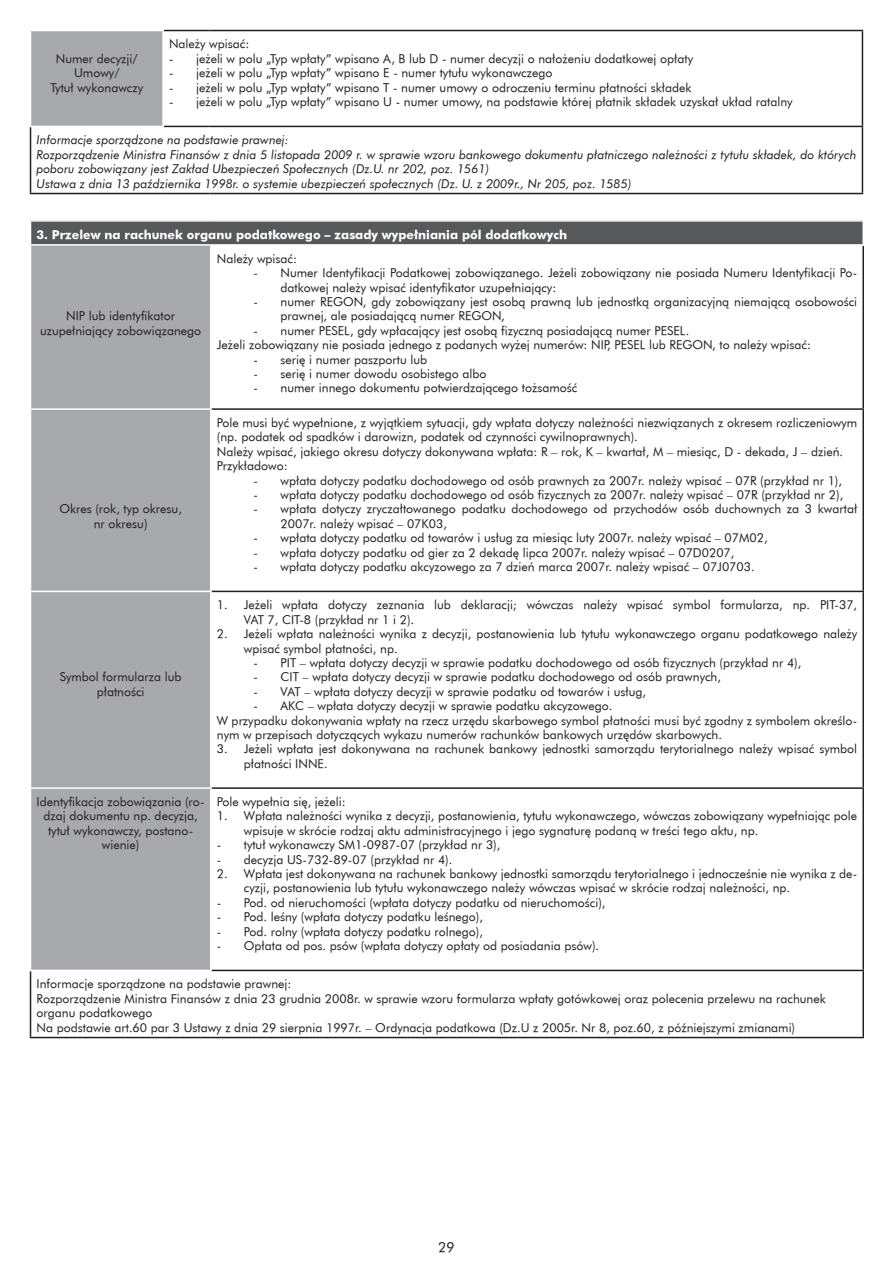
<style>
.page{position:relative;width:893px;height:1263px;background:#fff}
.page>*{position:absolute;margin:0;border:0;box-sizing:border-box;transform-origin:0 0}
.t1{font:13.5px "Futura PL";color:#231f20}
.t2{font:12px/14.4px "Futura PL";color:#231f20}
.t3{font:italic 12px/14.4px "Futura PL Regular";color:#231f20}
.t4{font:12px "Futura PL Bold";color:#fff}
</style>
<div class="page">
<div style="left:31px;top:31px;width:132px;height:95px;background:#a8a9ad"></div>
<hr style="left:30px;top:127px;width:1px;height:66px;background:#231f20">
<hr style="left:862px;top:127px;width:1px;height:66px;background:#231f20">
<hr style="left:30px;top:193px;width:133px;height:1px;background:#231f20">
<hr style="left:163px;top:193px;width:46px;height:1px;background:#231f20">
<hr style="left:209px;top:193px;width:174px;height:1px;background:#231f20">
<hr style="left:383px;top:193px;width:480px;height:1px;background:#231f20">
<hr style="left:164px;top:30px;width:45px;height:1px;background:#231f20">
<hr style="left:209px;top:30px;width:174px;height:1px;background:#231f20">
<hr style="left:383px;top:30px;width:480px;height:1px;background:#231f20">
<hr style="left:164px;top:126px;width:45px;height:1px;background:#231f20">
<hr style="left:209px;top:126px;width:174px;height:1px;background:#231f20">
<hr style="left:383px;top:126px;width:480px;height:1px;background:#231f20">
<hr style="left:162px;top:31px;width:2px;height:95px;background:#fff">
<hr style="left:862px;top:31px;width:1px;height:95px;background:#231f20">
<div style="left:31px;top:221px;width:832px;height:24px;background:#57585a"></div>
<div style="left:31px;top:246px;width:179px;height:724px;background:#a8a9ad"></div>
<hr style="left:862px;top:246px;width:2px;height:162px;background:#231f20">
<hr style="left:212px;top:408px;width:652px;height:2px;background:#231f20">
<hr style="left:862px;top:410px;width:2px;height:181px;background:#231f20">
<hr style="left:212px;top:591px;width:652px;height:1px;background:#231f20">
<hr style="left:862px;top:592px;width:2px;height:195px;background:#231f20">
<hr style="left:212px;top:787px;width:652px;height:2px;background:#231f20">
<hr style="left:862px;top:789px;width:2px;height:181px;background:#231f20">
<hr style="left:30px;top:971px;width:1px;height:66px;background:#231f20">
<hr style="left:212px;top:970px;width:652px;height:1px;background:#231f20">
<hr style="left:862px;top:971px;width:2px;height:66px;background:#231f20">
<hr style="left:30px;top:1037px;width:181px;height:1px;background:#231f20">
<hr style="left:211px;top:1037px;width:653px;height:1px;background:#231f20">
<hr style="left:30px;top:408px;width:182px;height:2px;background:#fff">
<hr style="left:30px;top:591px;width:182px;height:1px;background:#fff">
<hr style="left:30px;top:787px;width:182px;height:2px;background:#fff">
<hr style="left:30px;top:220px;width:181px;height:2px;background:#fff">
<hr style="left:211px;top:220px;width:653px;height:2px;background:#fff">
<hr style="left:862px;top:222px;width:2px;height:22px;background:#fff">
<hr style="left:30px;top:244px;width:181px;height:2px;background:#fff">
<hr style="left:211px;top:244px;width:653px;height:2px;background:#fff">
<p class="t2" style="left:169px;top:37px;width:82px">Należy wpisać:</p>
<p class="t2" style="left:169px;top:51px;width:525px">- jeżeli w polu „Typ wpłaty” wpisano A, B lub D - numer decyzji o nałożeniu dodatkowej opłaty</p>
<p class="t2" style="left:169px;top:66px;width:385px">- jeżeli w polu „Typ wpłaty” wpisano E - numer tytułu wykonawczego</p>
<p class="t2" style="left:169px;top:80px;width:524px">- jeżeli w polu „Typ wpłaty” wpisano T - numer umowy o odroczeniu terminu płatności składek</p>
<p class="t2" style="left:169px;top:94px;width:625px">- jeżeli w polu „Typ wpłaty” wpisano U - numer umowy, na podstawie której płatnik składek uzyskał układ ratalny</p>
<p class="t3" style="left:37px;top:133px;width:821px">Informacje sporządzone na podstawie prawnej:<br>Rozporządzenie Ministra Finansów z dnia 5 listopada 2009 r. w sprawie wzoru bankowego dokumentu płatniczego należności z tytułu składek, do których poboru zobowiązany jest Zakład Ubezpieczeń Społecznych (Dz.U. nr 202, poz. 1561)<br>Ustawa z dnia 13 października 1998r. o systemie ubezpieczeń społecznych (Dz. U. z 2009r., Nr 205, poz. 1585)</p>
<p class="t4" style="left:37px;top:227px;width:532px">3. Przelew na rachunek organu podatkowego – zasady wypełniania pól dodatkowych</p>
<p class="t2" style="left:50px;top:51px;width:94px;text-align:center">Numer decyzji/<br>Umowy/<br>Tytuł wykonawczy</p>
<p class="t2" style="left:40px;top:309px;width:163px;text-align:center">NIP lub identyfikator uzupełniający zobowiązanego</p>
<p class="t2" style="left:59px;top:502px;width:124px;text-align:center">Okres (rok, typ okresu, nr okresu)</p>
<p class="t2" style="left:60px;top:670px;width:123px;text-align:center">Symbol formularza lub płatności</p>
<p class="t2" style="left:217px;top:251px;width:82px">Należy wpisać:</p>
<p class="t2" style="left:281px;top:265px;width:578px;text-indent:-27px">- Numer Identyfikacji Podatkowej zobowiązanego. Jeżeli zobowiązany nie posiada Numeru Identyfikacji Po&shy;datkowej należy wpisać identyfikator uzupełniający:</p>
<p class="t2" style="left:281px;top:294px;width:578px;text-indent:-27px">- numer REGON, gdy zobowiązany jest osobą prawną lub jednostką organizacyjną niemającą osobowości prawnej, ale posiadającą numer REGON,</p>
<p class="t2" style="left:217px;top:323px;width:596px;text-indent:37px">- numer PESEL, gdy wpłacający jest osobą fizyczną posiadającą numer PESEL.<br>Jeżeli zobowiązany nie posiada jednego z podanych wyżej numerów: NIP, PESEL lub REGON, to należy wpisać:</p>
<p class="t2" style="left:254px;top:352px;width:175px">- serię i numer paszportu lub</p>
<p class="t2" style="left:254px;top:366px;width:234px">- serię i numer dowodu osobistego albo</p>
<p class="t2" style="left:254px;top:381px;width:325px">- numer innego dokumentu potwierdzającego tożsamość</p>
<p class="t2" style="left:217px;top:415px;width:642px">Pole musi być wypełnione, z wyjątkiem sytuacji, gdy wpłata dotyczy należności niezwiązanych z okresem rozliczeniowym (np. podatek od spadków i darowizn, podatek od czynności cywilnoprawnych).<br>Należy wpisać, jakiego okresu dotyczy dokonywana wpłata: R – rok, K – kwartał, M – miesiąc, D - dekada, J – dzień.<br>Przykładowo:</p>
<p class="t2" style="left:254px;top:473px;width:590px">- wpłata dotyczy podatku dochodowego od osób prawnych za 2007r. należy wpisać – 07R (przykład nr 1),</p>
<p class="t2" style="left:254px;top:487px;width:591px">- wpłata dotyczy podatku dochodowego od osób fizycznych za 2007r. należy wpisać – 07R (przykład nr 2),</p>
<p class="t2" style="left:281px;top:502px;width:578px;text-indent:-27px">- wpłata dotyczy zryczałtowanego podatku dochodowego od przychodów osób duchownych za 3 kwartał<br>2007r. należy wpisać – 07K03,</p>
<p class="t2" style="left:254px;top:530px;width:515px">- wpłata dotyczy podatku od towarów i usług za miesiąc luty 2007r. należy wpisać – 07M02,</p>
<p class="t2" style="left:254px;top:545px;width:482px">- wpłata dotyczy podatku od gier za 2 dekadę lipca 2007r. należy wpisać – 07D0207,</p>
<p class="t2" style="left:254px;top:559px;width:503px">- wpłata dotyczy podatku akcyzowego za 7 dzień marca 2007r. należy wpisać – 07J0703.</p>
<p class="t2" style="left:244px;top:598px;width:615px;text-indent:-27px">1. Jeżeli wpłata dotyczy zeznania lub deklaracji; wówczas należy wpisać symbol formularza, np. PIT-37,<br>VAT 7, CIT-8 (przykład nr 1 i 2).</p>
<p class="t2" style="left:244px;top:626px;width:615px;text-indent:-27px">2. Jeżeli wpłata należności wynika z decyzji, postanowienia lub tytułu wykonawczego organu podatkowego należy wpisać symbol płatności, np.</p>
<p class="t2" style="left:254px;top:655px;width:549px">- PIT – wpłata dotyczy decyzji w sprawie podatku dochodowego od osób fizycznych (przykład nr 4),</p>
<p class="t2" style="left:254px;top:670px;width:469px">- CIT – wpłata dotyczy decyzji w sprawie podatku dochodowego od osób prawnych,</p>
<p class="t2" style="left:254px;top:684px;width:394px">- VAT – wpłata dotyczy decyzji w sprawie podatku od towarów i usług,</p>
<p class="t2" style="left:217px;top:698px;width:642px;text-indent:37px">- AKC – wpłata dotyczy decyzji w sprawie podatku akcyzowego.<br>W przypadku dokonywania wpłaty na rzecz urzędu skarbowego symbol płatności musi być zgodny z symbolem określo&shy;nym w przepisach dotyczących wykazu numerów rachunków bankowych urzędów skarbowych.</p>
<p class="t2" style="left:244px;top:742px;width:615px;text-indent:-27px">3. Jeżeli wpłata jest dokonywana na rachunek bankowy jednostki samorządu terytorialnego należy wpisać symbol płatności INNE.</p>
<p class="t2" style="left:37px;top:794px;width:170px;text-align:center">Identyfikacja zobowiązania (ro&shy;dzaj dokumentu np. decyzja, tytuł wykonawczy, postano&shy;wienie)</p>
<p class="t2" style="left:217px;top:794px;width:130px">Pole wypełnia się, jeżeli:</p>
<p class="t2" style="left:244px;top:809px;width:615px;text-indent:-27px">1. Wpłata należności wynika z decyzji, postanowienia, tytułu wykonawczego, wówczas zobowiązany wypełniając pole wpisuje w skrócie rodzaj aktu administracyjnego i jego sygnaturę podaną w treści tego aktu, np.</p>
<p class="t2" style="left:217px;top:837px;width:285px">- tytuł wykonawczy SM1-0987-07 (przykład nr 3),</p>
<p class="t2" style="left:217px;top:852px;width:237px">- decyzja US-732-89-07 (przykład nr 4).</p>
<p class="t2" style="left:244px;top:866px;width:615px;text-indent:-27px">2. Wpłata jest dokonywana na rachunek bankowy jednostki samorządu terytorialnego i jednocześnie nie wynika z de&shy;cyzji, postanowienia lub tytułu wykonawczego należy wówczas wpisać w skrócie rodzaj należności, np.</p>
<p class="t2" style="left:217px;top:895px;width:390px">- Pod. od nieruchomości (wpłata dotyczy podatku od nieruchomości),</p>
<p class="t2" style="left:217px;top:909px;width:268px">- Pod. leśny (wpłata dotyczy podatku leśnego),</p>
<p class="t2" style="left:217px;top:924px;width:268px">- Pod. rolny (wpłata dotyczy podatku rolnego),</p>
<p class="t2" style="left:217px;top:938px;width:384px">- Opłata od pos. psów (wpłata dotyczy opłaty od posiadania psów).</p>
<p class="t2" style="left:37px;top:977px;width:791px">Informacje sporządzone na podstawie prawnej:<br>Rozporządzenie Ministra Finansów z dnia 23 grudnia 2008r. w sprawie wzoru formularza wpłaty gotówkowej oraz polecenia przelewu na rachunek organu podatkowego<br>Na podstawie art.60 par 3 Ustawy z dnia 29 sierpnia 1997r. – Ordynacja podatkowa (Dz.U z 2005r. Nr 8, poz.60, z późniejszymi zmianami)</p>
<p class="t1" style="left:438px;top:1238px;width:18px">29</p>
</div>
